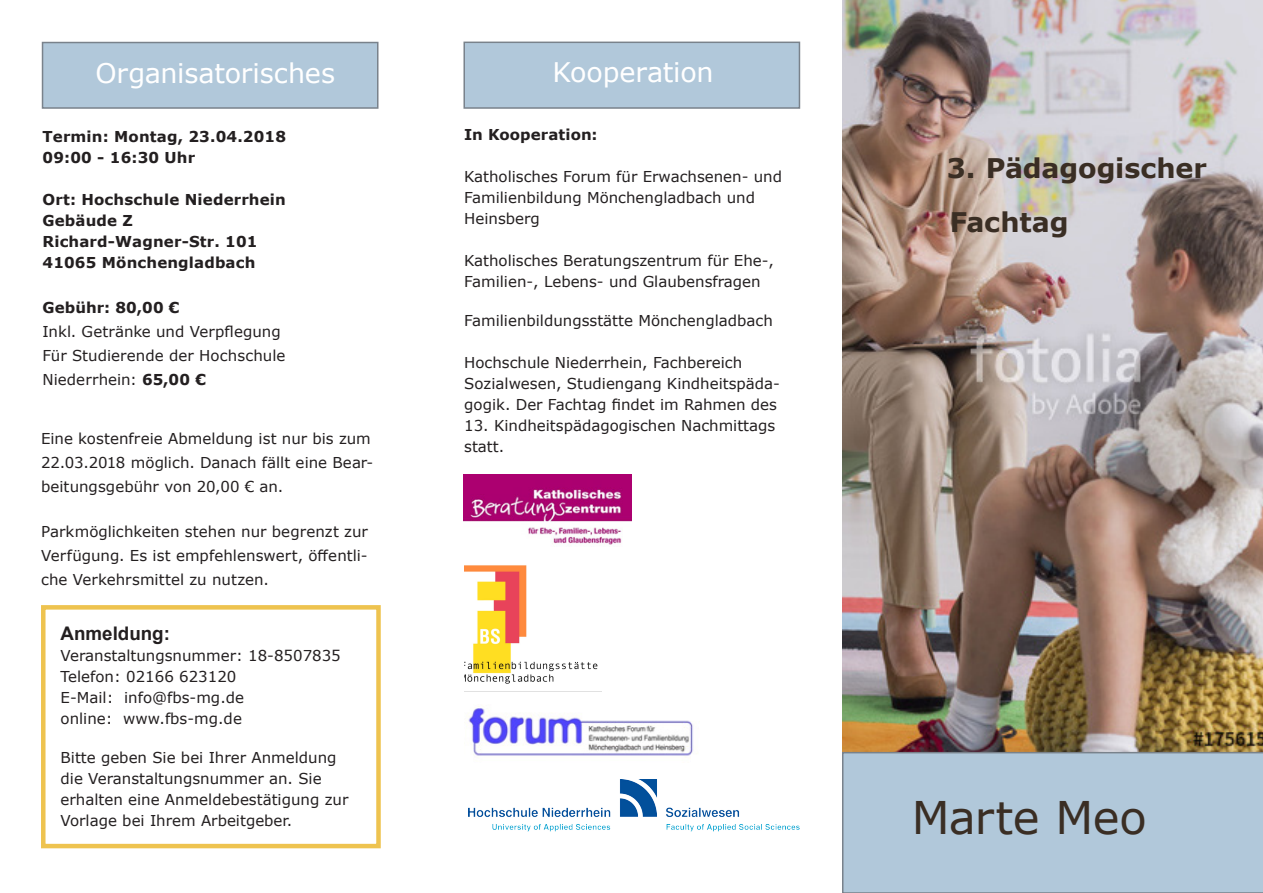
<style>
.page{position:relative;width:1263px;height:893px;background:#fff}
.page>*{position:absolute;margin:0;border:0;box-sizing:border-box;transform-origin:0 0}
.Überschrift{font:45px "Verdana";letter-spacing:-.015em;color:#3a2e24}
.Überschrift-2{font:27px "Verdana";letter-spacing:-.005em;color:#fff}
.Überschrift-3{font:700 27px/54px "Verdana";letter-spacing:-.005em;color:#3a2e24}
.Info{font:700 18.75px "Arial";color:#231f20}
.Fließtext{font:15px/24px "Verdana";color:#231f20}
.Info-2{font:15px/21px "Verdana";color:#231f20}
.Info-3{font:700 15px/21px "Verdana";letter-spacing:.01em;color:#231f20}
.Fließtext-2{font:700 15px "Verdana";letter-spacing:.005em;color:#231f20}
.s1{font-weight:700}
</style>
<div class="page">
<div style="left:42px;top:42px;width:336px;height:67px;background:#b1c8da;border:2px solid #79828b"></div>
<img style="left:464px;top:565px;width:137px;height:127px">
<div style="left:463px;top:42px;width:337px;height:67px;background:#b1c8da;border:2px solid #79828b"></div>
<div style="left:41px;top:605px;width:340px;height:243px;border:4px solid #eec34f"></div>
<img style="left:842px;top:0;width:421px;height:752px">
<div style="left:842px;top:752px;width:421px;height:141px;background:#b1c8da"></div>
<img style="left:463px;top:475px;width:168px;height:70px">
<img style="left:468px;top:706px;width:225px;height:52px">
<img style="left:468px;top:780px;width:332px;height:52px">
<p class="Überschrift-2" style="left:96px;top:55px;width:241px">Organisatorisches</p>
<p class="Info-3" style="left:43px;top:126px;width:245px">Termin: Montag, 23.04.2018</p>
<p class="Info-3" style="left:43px;top:147px;width:154px">09:00 - 16:30 Uhr</p>
<p class="Info-3" style="left:43px;top:189px;width:245px">Ort: Hochschule Niederrhein</p>
<p class="Info-3" style="left:43px;top:210px;width:217px">Gebäude Z<br>Richard-Wagner-Str. 101<br>41065 Mönchengladbach</p>
<p class="Fließtext" style="left:43px;top:295px;width:244px"><span class="s1">Gebühr: 80,00 €<br></span>Inkl. Getränke und Verpflegung<br>Für Studierende der Hochschule<br>Niederrhein: <span class="s1">65,00 €</span></p>
<p class="Fließtext" style="left:41px;top:426px;width:334px">Eine kostenfreie Abmeldung ist nur bis zum<br>22.03.2018 möglich. Danach fällt eine Bear&shy;beitungsgebühr von 20,00 € an.</p>
<p class="Fließtext" style="left:41px;top:519px;width:328px;text-align:justify">Parkmöglichkeiten stehen nur begrenzt zur Verfügung. Es ist empfehlenswert, öffentli&shy;che Verkehrsmittel zu nutzen.</p>
<p class="Info" style="left:61px;top:620px;width:111px">Anmeldung:</p>
<p class="Info-2" style="left:61px;top:645px;width:282px">Veranstaltungsnummer: 18-8507835<br>Telefon: 02166 623120<br>E-Mail: info@fbs-mg.de</p>
<p class="Info-2" style="left:61px;top:708px;width:183px">online: www.fbs-mg.de</p>
<p class="Fließtext" style="left:61px;top:747px;width:289px;line-height:21px">Bitte geben Sie bei Ihrer Anmeldung die Veranstaltungsnummer an. Sie erhalten eine Anmeldebestätigung zur Vorlage bei Ihrem Arbeitgeber.</p>
<p class="Überschrift-2" style="left:552px;top:53px;width:163px">Kooperation</p>
<p class="Fließtext-2" style="left:464px;top:124px;width:135px">In Kooperation:</p>
<p class="Info-2" style="left:464px;top:166px;width:319px">Katholisches Forum für Erwachsenen- und<br>Familienbildung Mönchengladbach und<br>Heinsberg</p>
<p class="Info-2" style="left:464px;top:250px;width:311px">Katholisches Beratungszentrum für Ehe-,<br>Familien-, Lebens- und Glaubensfragen</p>
<p class="Fließtext" style="left:464px;top:308px;width:310px">Familienbildungsstätte Mönchengladbach</p>
<p class="Info-2" style="left:464px;top:352px;width:317px">Hochschule Niederrhein, Fachbereich<br>Sozialwesen, Studiengang Kindheitspäda-</p>
<p class="Info-2" style="left:464px;top:394px;width:314px">gogik. Der Fachtag findet im Rahmen des</p>
<p class="Info-2" style="left:464px;top:415px;width:313px">13. Kindheitspädagogischen Nachmittags statt.</p>
<p class="Überschrift-3" style="left:947px;top:141px;width:262px">3. Pädagogischer<br>Fachtag</p>
<p class="Überschrift" style="left:912px;top:786px;width:237px">Marte Meo</p>
</div>
